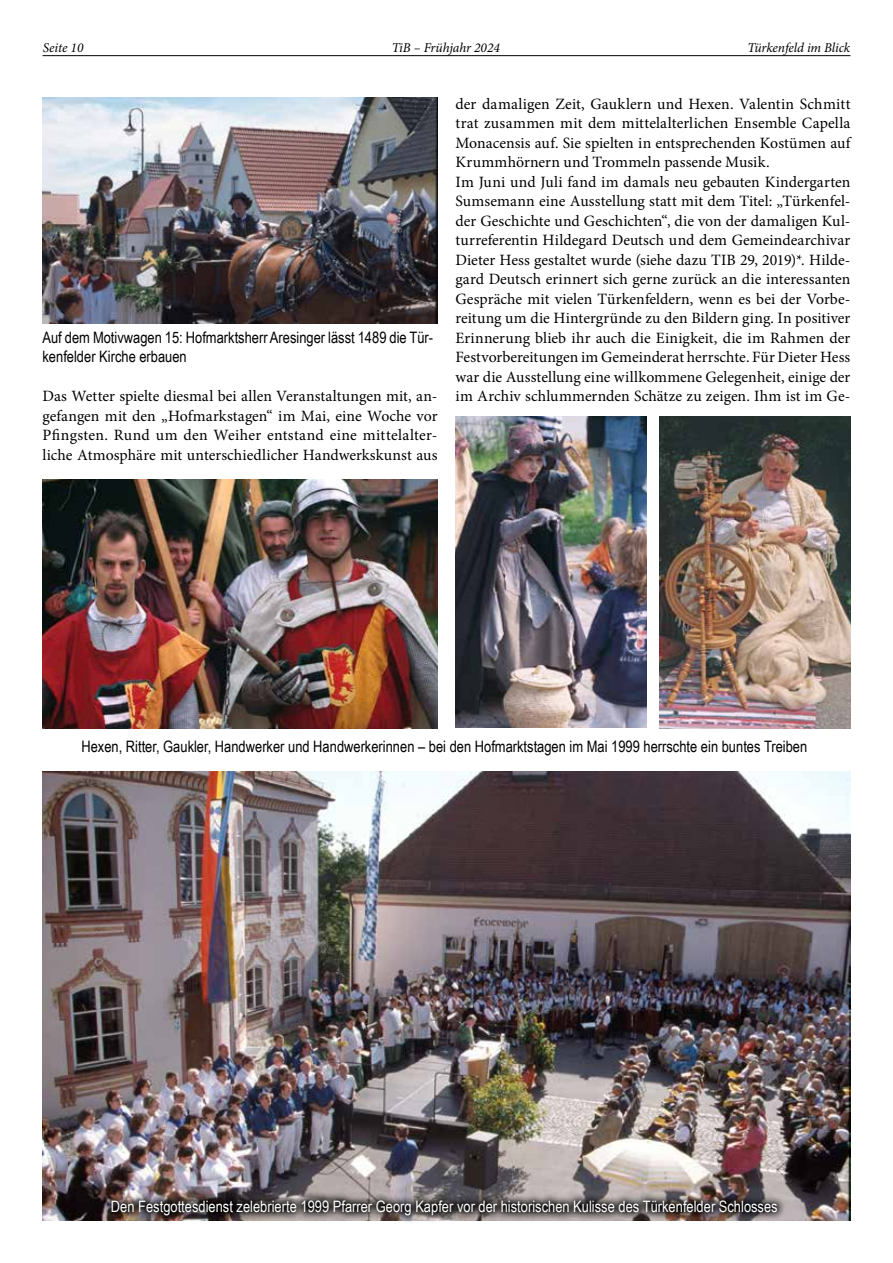
<style>
.page{position:relative;width:893px;height:1263px;background:#fff}
.page>*{position:absolute;margin:0;border:0;box-sizing:border-box;transform-origin:0 0}
.t1{font:15.75px/19.5px "Minion Pro";color:#000;text-align:justify}
.t2{font:15.75px/19.5px "Arial Narrow";color:#000}
.t3{font:15.75px "Arial Narrow";color:#fff}
.t4{font:italic 13.5px "Minion Pro";letter-spacing:-.01em;color:#000}
</style>
<div class="page">
<hr style="left:43px;top:55px;width:807px;height:1px;background:#000">
<img style="left:455px;top:416px;width:192px;height:312px">
<img style="left:43px;top:772px;width:807px;height:448px">
<img style="left:43px;top:479px;width:394px;height:249px">
<img style="left:659px;top:416px;width:191px;height:312px">
<img style="left:43px;top:97px;width:394px;height:226px">
<svg style="left:102px;top:1192px;width:684px;height:30px;background:#625b5a"></svg>
<p class="t4" style="left:43px;top:39px;width:42px">Seite 10</p>
<p class="t4" style="left:392px;top:39px;width:110px">TiB – Frühjahr 2024</p>
<p class="t4" style="left:747px;top:39px;width:104px">Türkenfeld im Blick</p>
<p class="t2" style="left:43px;top:327px;width:392px">Auf dem Motivwagen 15: Hofmarktsherr Aresinger lässt 1489 die Tür&shy;kenfelder Kirche erbauen</p>
<p class="t1" style="left:43px;top:386px;width:396px">Das Wetter spielte diesmal bei allen Veranstaltungen mit, an&shy;gefangen mit den „Hofmarkstagen“ im Mai, eine Woche vor Pfingsten. Rund um den Weiher entstand eine mittelalter&shy;liche Atmosphäre mit unterschiedlicher Handwerkskunst aus</p>
<p class="t1" style="left:455px;top:94px;width:396px;text-align:left">der damaligen Zeit, Gauklern und Hexen. Valentin Schmitt trat zusammen mit dem mittelalterlichen Ensemble Capella Monacensis auf. Sie spielten in entsprechenden Kostümen auf Krummhörnern und Trommeln passende Musik.<br>Im Juni und Juli fand im damals neu gebauten Kindergarten Sumsemann eine Ausstellung statt mit dem Titel: „Türkenfel&shy;der Geschichte und Geschichten“, die von der damaligen Kul&shy;turreferentin Hildegard Deutsch und dem Gemeindearchivar Dieter Hess gestaltet wurde (siehe dazu TIB 29, 2019)*. Hilde&shy;gard Deutsch erinnert sich gerne zurück an die interessanten Gespräche mit vielen Türkenfeldern, wenn es bei der Vorbe&shy;reitung um die Hintergründe zu den Bildern ging. In positiver Erinnerung blieb ihr auch die Einigkeit, die im Rahmen der Festvorbereitungen im Gemeinderat herrschte. Für Dieter Hess war die Ausstellung eine willkommene Gelegenheit, einige der im Archiv schlummernden Schätze zu zeigen. Ihm ist im Ge-</p>
<p class="t2" style="left:81px;top:736px;width:727px">Hexen, Ritter, Gaukler, Handwerker und Handwerkerinnen – bei den Hofmarktstagen im Mai 1999 herrschte ein buntes Treiben</p>
<p class="t3" style="left:111px;top:1195px;width:668px">Den Festgottesdienst zelebrierte 1999 Pfarrer Georg Kapfer vor der historischen Kulisse des Türkenfelder Schlosses</p>
</div>
